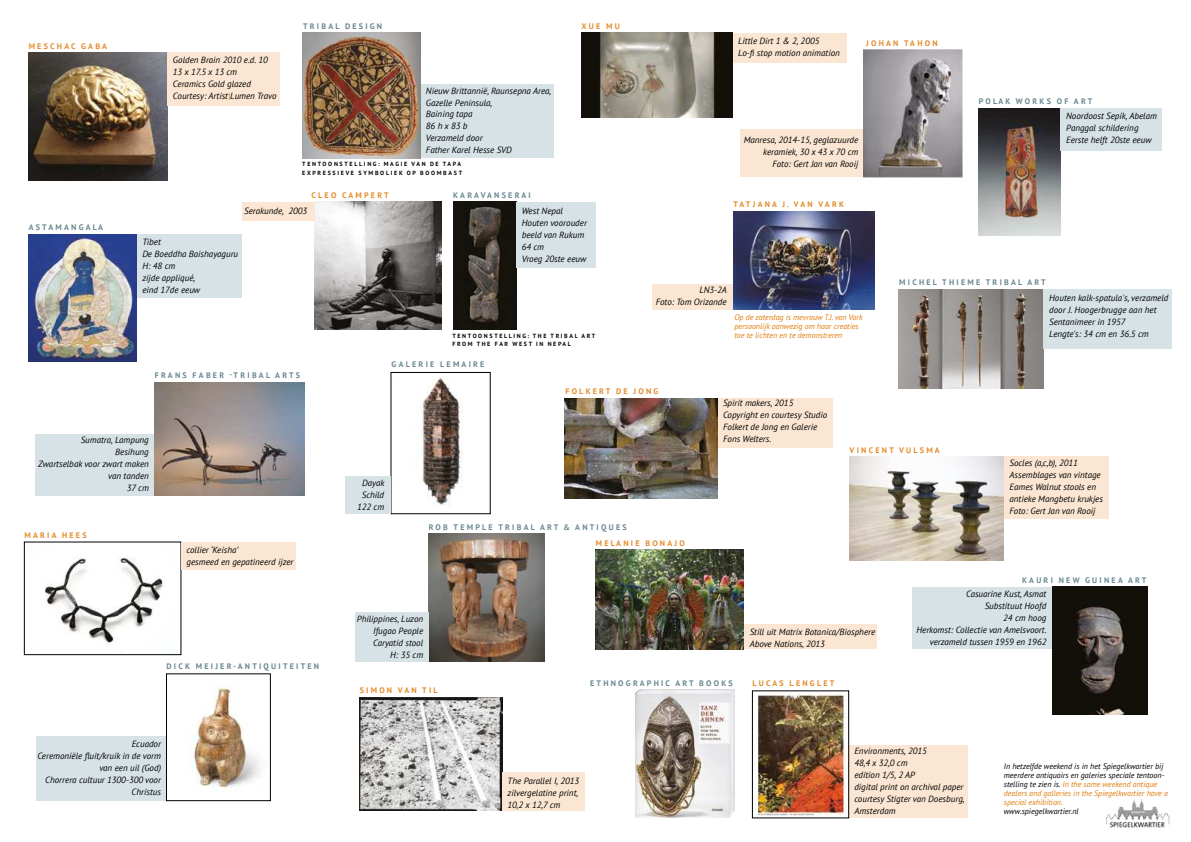
<style>
.page{position:relative;width:1191px;height:842px;background:#fff}
.page>*{position:absolute;margin:0;border:0;box-sizing:border-box;transform-origin:0 0}
.t1{font:italic 9px/12px "PT Sans";color:#000}
.t2{font:italic 8px/9px "PT Sans";color:#000}
.t3{font:700 8px "PT Sans";letter-spacing:.28em;color:#698792}
.t4{font:700 8px "PT Sans";letter-spacing:.28em;color:#e48b2b}
.t5{font:italic 8px/9px "PT Sans";color:#e07e10}
.t6{font:700 6px/9px "PT Sans";letter-spacing:.28em;color:#000}
.s1{color:#e07e10}
</style>
<div class="page">
<div style="left:848px;top:746px;width:119px;height:72px;background:#fae6d2"></div>
<div style="left:35px;top:434px;width:121px;height:61px;background:#d7e2e6"></div>
<div style="left:137px;top:234px;width:105px;height:64px;background:#d7e2e6"></div>
<img style="left:28px;top:53px;width:139px;height:127px">
<img style="left:28px;top:234px;width:109px;height:128px">
<img style="left:154px;top:382px;width:151px;height:114px">
<img style="left:45px;top:557px;width:120px;height:90px">
<div style="left:24px;top:542px;width:157px;height:113px;border:1px solid #000"></div>
<div style="left:167px;top:53px;width:112px;height:53px;background:#fae6d2"></div>
<img style="left:359px;top:698px;width:143px;height:113px">
<img style="left:420px;top:377px;width:43px;height:129px">
<div style="left:391px;top:372px;width:99px;height:142px;border:1px solid #000"></div>
<img style="left:564px;top:398px;width:153px;height:101px">
<img style="left:899px;top:289px;width:144px;height:100px">
<img style="left:733px;top:211px;width:141px;height:99px">
<img style="left:978px;top:108px;width:82px;height:127px">
<img style="left:1052px;top:587px;width:95px;height:127px">
<img style="left:849px;top:457px;width:154px;height:103px">
<img style="left:453px;top:202px;width:63px;height:127px">
<img style="left:314px;top:202px;width:127px;height:127px">
<img style="left:428px;top:534px;width:116px;height:127px">
<img style="left:595px;top:550px;width:149px;height:99px">
<img style="left:754px;top:693px;width:93px;height:123px">
<div style="left:752px;top:691px;width:97px;height:127px;border:1px solid #000"></div>
<img style="left:635px;top:690px;width:99px;height:127px">
<div style="left:36px;top:736px;width:130px;height:65px;background:#d7e2e6"></div>
<div style="left:181px;top:542px;width:115px;height:27px;background:#fae6d2"></div>
<div style="left:502px;top:772px;width:83px;height:39px;background:#fae6d2"></div>
<div style="left:355px;top:612px;width:73px;height:49px;background:#d7e2e6"></div>
<div style="left:420px;top:85px;width:133px;height:73px;background:#d7e2e6"></div>
<div style="left:732px;top:33px;width:115px;height:29px;background:#fae6d2"></div>
<div style="left:242px;top:202px;width:73px;height:18px;background:#fae6d2"></div>
<div style="left:516px;top:202px;width:79px;height:66px;background:#d7e2e6"></div>
<div style="left:345px;top:476px;width:45px;height:38px;background:#d7e2e6"></div>
<div style="left:718px;top:398px;width:114px;height:49px;background:#fae6d2"></div>
<div style="left:912px;top:587px;width:140px;height:61px;background:#d7e2e6"></div>
<div style="left:740px;top:130px;width:124px;height:47px;background:#fae6d2"></div>
<div style="left:1060px;top:108px;width:101px;height:43px;background:#d7e2e6"></div>
<div style="left:1043px;top:289px;width:128px;height:60px;background:#d7e2e6"></div>
<div style="left:652px;top:285px;width:80px;height:25px;background:#fae6d2"></div>
<img style="left:303px;top:33px;width:117px;height:125px">
<div style="left:744px;top:624px;width:132px;height:25px;background:#fae6d2"></div>
<img style="left:1106px;top:798px;width:64px;height:30px">
<div style="left:1003px;top:457px;width:105px;height:62px;background:#fae6d2"></div>
<img style="left:190px;top:687px;width:70px;height:102px">
<div style="left:166px;top:674px;width:105px;height:127px;border:1px solid #000"></div>
<img style="left:581px;top:33px;width:151px;height:85px">
<img style="left:863px;top:50px;width:99px;height:127px">
<p class="t4" style="left:29px;top:40px;width:80px">MESCHAC GABA</p>
<p class="t3" style="left:29px;top:222px;width:76px">ASTAMANGALA</p>
<p class="t1" style="left:173px;top:55px;width:105px">Golden Brain 2010 e.d. 10<br>13 x 17.5 x 13 cm<br>Ceramics Gold glazed<br>Courtesy: Artist<span class="s1">|</span>Lumen Travo</p>
<p class="t3" style="left:303px;top:21px;width:81px">TRIBAL DESIGN</p>
<p class="t1" style="left:426px;top:85px;width:127px">Nieuw Brittannië, Raunsepna Area,<br>Gazelle Peninsula,<br>Baining tapa<br>86 h x 83 b<br>Verzameld door<br>Father Karel Hesse SVD</p>
<p class="t6" style="left:302px;top:160px;width:161px">TENTOONSTELLING: MAGIE VAN DE TAPA<br>EXPRESSIEVE SYMBOLIEK OP BOOMBAST</p>
<p class="t4" style="left:311px;top:190px;width:79px">CLEO CAMPERT</p>
<p class="t3" style="left:453px;top:190px;width:79px">KARAVANSERAI</p>
<p class="t4" style="left:581px;top:21px;width:40px">XUE MU</p>
<p class="t1" style="left:244px;top:205px;width:65px">Serakunde, 2003</p>
<p class="t1" style="left:142px;top:236px;width:97px">Tibet<br>De Boeddha Baishayaguru<br>H: 48 cm<br>zijde appliqué,<br>eind 17de eeuw</p>
<p class="t3" style="left:155px;top:370px;width:147px">FRANS FABER -TRIBAL ARTS</p>
<p class="t1" style="left:522px;top:205px;width:67px">West Nepal<br>Houten voorouder beeld van Rukum<br>64 cm<br>Vroeg 20ste eeuw</p>
<p class="t6" style="left:452px;top:331px;width:144px;line-height:8px">TENTOONSTELLING: THE TRIBAL ART<br>FROM THE FAR WEST IN NEPAL</p>
<p class="t3" style="left:392px;top:359px;width:94px">GALERIE LEMAIRE</p>
<p class="t1" style="left:738px;top:35px;width:103px">Little Dirt 1 &amp; 2, 2005<br>Lo-fi stop motion animation</p>
<p class="t4" style="left:866px;top:38px;width:73px">JOHAN TAHON</p>
<p class="t1" style="left:744px;top:134px;width:116px;text-align:right">Manresa, 2014-15, geglazuurde keramiek, 30 x 43 x 70 cm<br>Foto: Gert Jan van Rooij</p>
<p class="t4" style="left:733px;top:199px;width:112px">TATJANA J. VAN VARK</p>
<p class="t3" style="left:978px;top:96px;width:115px">POLAK WORKS OF ART</p>
<p class="t1" style="left:1066px;top:110px;width:92px">Noordoost Sepik, Abelam<br>Panggal schildering<br>Eerste helft 20ste eeuw</p>
<p class="t1" style="left:655px;top:284px;width:73px;text-align:right">LN3-2A<br>Foto: Tom Orizande</p>
<p class="t5" style="left:734px;top:313px;width:130px">Op de zaterdag is mevrouw T.J. van Vark persoonlijk aanwezig om haar creaties toe te lichten en te demonstreren</p>
<p class="t3" style="left:899px;top:277px;width:148px">MICHEL THIEME TRIBAL ART</p>
<p class="t1" style="left:1049px;top:293px;width:121px">Houten kalk-spatula's, verzameld door J. Hoogerbrugge aan het<br>Sentanimeer in 1957<br>Lengte's: 34 cm en 36.5 cm</p>
<p class="t4" style="left:565px;top:386px;width:94px">FOLKERT DE JONG</p>
<p class="t1" style="left:38px;top:434px;width:112px;text-align:right">Sumatra, Lampung<br>Besihung<br>Zwartselbak voor zwart maken van tanden<br>37 cm</p>
<p class="t4" style="left:24px;top:529px;width:64px">MARIA HEES</p>
<p class="t1" style="left:187px;top:544px;width:108px">collier ‘Keisha’<br>gesmeed en gepatineerd ijzer</p>
<p class="t3" style="left:167px;top:661px;width:154px">DICK MEIJER-ANTIQUITEITEN</p>
<p class="t1" style="left:37px;top:739px;width:125px;text-align:right">Ecuador<br>Ceremoniële fluit/kruik in de vorm van een uil (God)<br>Chorrera cultuur 1300-300 voor<br>Christus</p>
<p class="t1" style="left:357px;top:477px;width:29px;text-align:center">Dayak<br>Schild<br>122 cm</p>
<p class="t3" style="left:429px;top:522px;width:199px">ROB TEMPLE TRIBAL ART &amp; ANTIQUES</p>
<p class="t4" style="left:596px;top:538px;width:90px">MELANIE BONAJO</p>
<p class="t1" style="left:357px;top:613px;width:68px;text-align:right">Philippines, Luzon<br>Ifugao People<br>Caryatid stool<br>H: 35 cm</p>
<p class="t1" style="left:723px;top:397px;width:106px">Spirit makers, 2015<br>Copyright en courtesy Studio<br>Folkert de Jong en Galerie<br>Fons Welters.</p>
<p class="t4" style="left:849px;top:444px;width:92px">VINCENT VULSMA</p>
<p class="t1" style="left:1009px;top:456px;width:95px">Socles (a,c,b), 2011<br>Assemblages van vintage<br>Eames Walnut stools en antieke Mangbetu krukjes<br>Foto: Gert Jan van Rooij</p>
<p class="t3" style="left:1022px;top:574px;width:125px">KAURI NEW GUINEA ART</p>
<p class="t1" style="left:749px;top:626px;width:127px">Still uit Matrix Botanica/Biosphere<br>Above Nations, 2013</p>
<p class="t1" style="left:916px;top:588px;width:132px;text-align:right">Casuarine Kust, Asmat<br>Substituut Hoofd<br>24 cm hoog<br>Herkomst: Collectie van Amelsvoort. verzameld tussen 1959 en 1962</p>
<p class="t4" style="left:360px;top:685px;width:79px">SIMON VAN TIL</p>
<p class="t3" style="left:590px;top:678px;width:144px">ETHNOGRAPHIC ART BOOKS</p>
<p class="t4" style="left:752px;top:678px;width:83px">LUCAS LENGLET</p>
<p class="t1" style="left:507px;top:775px;width:73px;text-align:justify">The Parallel I, 2013 zilvergelatine print, 10,2 x 12,7 cm</p>
<p class="t1" style="left:854px;top:746px;width:112px">Environments, 2015<br>48,4 x 32,0 cm<br>edition 1/5, 2 AP<br>digital print on archival paper courtesy Stigter van Doesburg,<br>Amsterdam</p>
<p class="t2" style="left:1003px;top:762px;width:166px">In hetzelfde weekend is in het Spiegelkwartier bij meerdere antiquairs en galeries speciale tentoon&shy;stelling te zien is. <span class="s1">In the same weekend antique dealers and galleries in the Spiegelkwartier have a special exhibition.</span></p>
<p class="t2" style="left:1003px;top:807px;width:76px">www.spiegelkwartier.nl</p>
</div>
